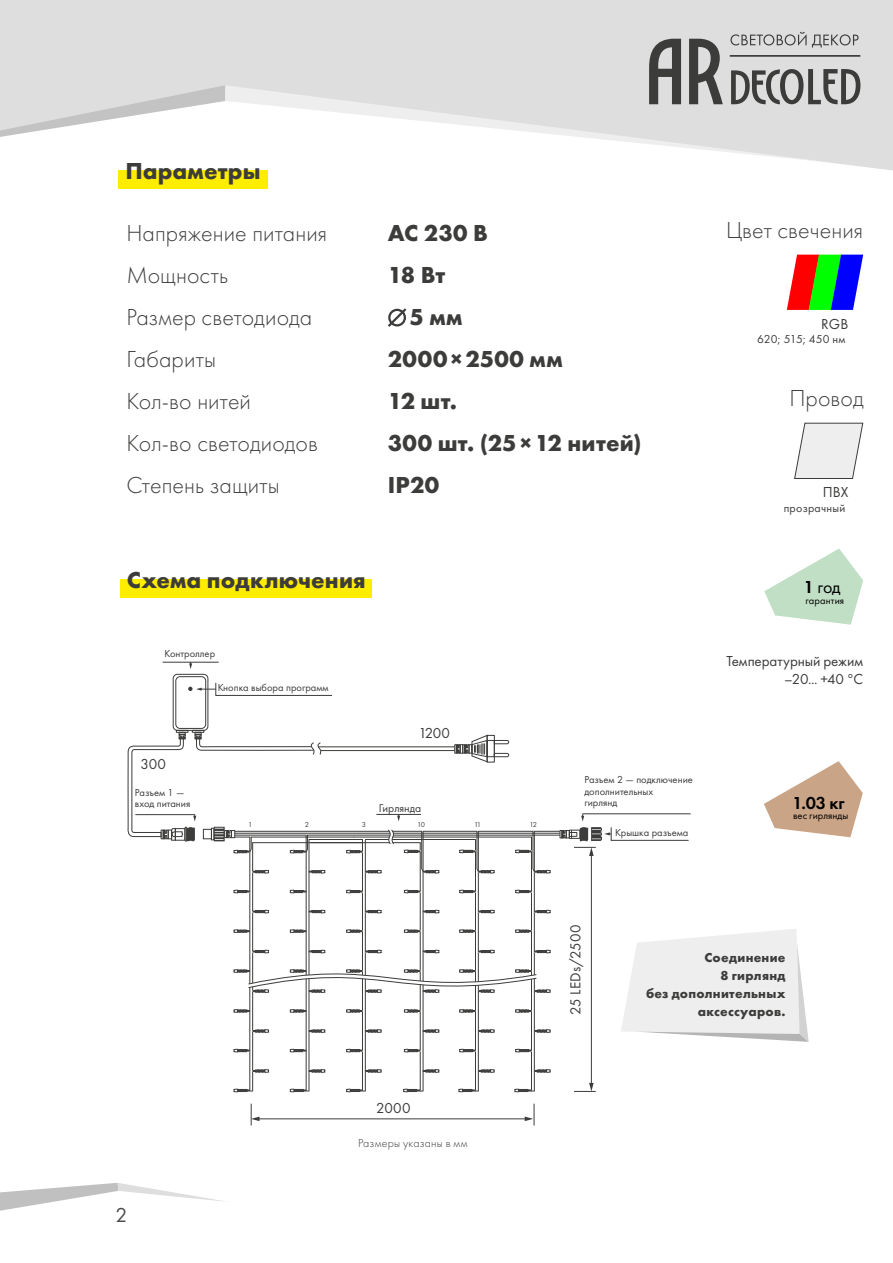
<style>
.page{position:relative;width:893px;height:1263px;background:#fff}
.page>*{position:absolute;margin:0;border:0;box-sizing:border-box;transform-origin:0 0}
.t1{font:300 24px/42px "Futura PT";letter-spacing:.005em;color:#3c3c3b}
.t2{font:700 24px/42px "Futura PT";letter-spacing:.01em;color:#3c3c3b}
.t3{font:21px "Futura PT";color:#4b4b4b}
.t4{font:600 18px "Futura PT";color:#000}
.t5{font:18px "Futura PT";color:#000}
.t6{font:15px/18px "Futura PT";color:#3c3c3b;text-align:right}
.t7{font:700 13.5px/18px "Futura PT";letter-spacing:.02em;color:#3c3c3b;text-align:right}
.t8{font:300 12px "Futura PT";letter-spacing:.02em;color:#3c3c3b}
.t9{font:12px "Futura PT";color:#3c3c3b}
.t10{font:12px "Futura PT";letter-spacing:.02em;color:#3c3c3b}
.t11{font:11.55px "Futura PT";color:#3c3c3b}
.t12{font:10.5px/11.2px "Futura PT";color:#3c3c3b}
.t13{font:10.5px "Futura PT";letter-spacing:.01em;color:#000}
.t14{font:7.5px "Futura PT";color:#3c3c3b}
.s1{font-weight:600}
</style>
<div class="page">
<svg style="left:0;top:0;width:893px;height:171px;fill:#dedede"></svg>
<svg style="left:0;top:1183px;width:225px;height:28px"></svg>
<svg style="left:649px;top:32px;width:211px;height:72px;background:#a9a9a9"></svg>
<svg style="left:0;top:85px;width:225px;height:52px"></svg>
<svg style="left:225px;top:85px;width:610px;height:78px;fill:#e2e2e2"></svg>
<svg style="left:388px;top:308px;width:19px;height:19px"></svg>
<div style="left:118px;top:170px;width:150px;height:19px;background:#ffed00"></div>
<div style="left:121px;top:579px;width:251px;height:19px;background:#ffed00"></div>
<svg style="left:794px;top:422px;width:70px;height:57px;background:#e6e6e6"></svg>
<svg style="left:787px;top:255px;width:76px;height:55px;background:#6a6b6c"></svg>
<svg style="left:764px;top:549px;width:99px;height:76px"></svg>
<svg style="left:621px;top:929px;width:188px;height:113px"></svg>
<hr style="left:376px;top:814px;width:45px;height:1px;background:#3c3c3b">
<svg style="left:397px;top:814px;width:3px;height:7px"></svg>
<hr style="left:583px;top:813px;width:108px;height:1px;background:#3c3c3b">
<svg style="left:581px;top:814px;width:3px;height:7px"></svg>
<hr style="left:318px;top:746px;width:137px;height:1px;background:#3c3c3b">
<hr style="left:321px;top:750px;width:134px;height:1px;background:#3c3c3b">
<svg style="left:454px;top:734px;width:56px;height:29px"></svg>
<div style="left:173px;top:674px;width:35px;height:57px;border:1px solid #3c3c3b;border-radius:4px"></div>
<div style="left:175px;top:676px;width:31px;height:53px;border:1px solid #3c3c3b;border-radius:4px"></div>
<hr style="left:163px;top:662px;width:56px;height:1px;background:#3c3c3b">
<svg style="left:189px;top:662px;width:3px;height:7px"></svg>
<svg style="left:188px;top:682px;width:144px;height:14px"></svg>
<hr style="left:258px;top:1118px;width:268px;height:1px;background:#3c3c3b">
<svg style="left:251px;top:1104px;width:9px;height:21px"></svg>
<svg style="left:525px;top:1104px;width:10px;height:21px"></svg>
<hr style="left:591px;top:854px;width:1px;height:230px;background:#3c3c3b">
<svg style="left:574px;top:1083px;width:22px;height:9px"></svg>
<hr style="left:478px;top:831px;width:55px;height:1px;background:#3c3c3b">
<hr style="left:423px;top:831px;width:54px;height:1px;background:#3c3c3b">
<hr style="left:235px;top:831px;width:187px;height:1px;background:#3c3c3b">
<hr style="left:251px;top:837px;width:103px;height:1px;background:#3c3c3b">
<hr style="left:311px;top:842px;width:109px;height:1px;background:#3c3c3b">
<hr style="left:235px;top:833px;width:325px;height:1px;background:#3c3c3b">
<hr style="left:308px;top:835px;width:252px;height:1px;background:#3c3c3b">
<hr style="left:250px;top:837px;width:1px;height:253px;background:#3c3c3b">
<hr style="left:252px;top:843px;width:1px;height:248px;background:#3c3c3b">
<svg style="left:252px;top:870px;width:17px;height:4px"></svg>
<svg style="left:233px;top:889px;width:17px;height:4px"></svg>
<svg style="left:252px;top:910px;width:17px;height:3px"></svg>
<svg style="left:233px;top:929px;width:17px;height:4px"></svg>
<svg style="left:233px;top:1009px;width:17px;height:4px"></svg>
<svg style="left:252px;top:1029px;width:17px;height:4px"></svg>
<svg style="left:252px;top:1069px;width:17px;height:4px"></svg>
<svg style="left:233px;top:1049px;width:17px;height:3px"></svg>
<svg style="left:233px;top:1088px;width:20px;height:4px"></svg>
<hr style="left:306px;top:835px;width:1px;height:255px;background:#3c3c3b">
<hr style="left:309px;top:840px;width:1px;height:251px;background:#3c3c3b">
<svg style="left:308px;top:870px;width:17px;height:4px"></svg>
<svg style="left:290px;top:889px;width:17px;height:4px"></svg>
<svg style="left:308px;top:910px;width:17px;height:3px"></svg>
<svg style="left:290px;top:929px;width:17px;height:4px"></svg>
<svg style="left:290px;top:1009px;width:17px;height:4px"></svg>
<svg style="left:308px;top:1029px;width:17px;height:4px"></svg>
<svg style="left:308px;top:1069px;width:17px;height:4px"></svg>
<svg style="left:290px;top:1049px;width:17px;height:3px"></svg>
<svg style="left:290px;top:1088px;width:19px;height:4px"></svg>
<svg style="left:127px;top:730px;width:195px;height:124px"></svg>
<hr style="left:362px;top:840px;width:1px;height:250px;background:#3c3c3b">
<hr style="left:365px;top:839px;width:1px;height:252px;background:#3c3c3b">
<svg style="left:346px;top:850px;width:17px;height:4px"></svg>
<svg style="left:365px;top:870px;width:17px;height:4px"></svg>
<svg style="left:346px;top:889px;width:17px;height:4px"></svg>
<svg style="left:365px;top:910px;width:17px;height:3px"></svg>
<svg style="left:346px;top:929px;width:17px;height:4px"></svg>
<svg style="left:346px;top:1009px;width:17px;height:4px"></svg>
<svg style="left:365px;top:1029px;width:17px;height:4px"></svg>
<svg style="left:365px;top:1069px;width:17px;height:4px"></svg>
<svg style="left:346px;top:1049px;width:17px;height:3px"></svg>
<svg style="left:346px;top:1088px;width:20px;height:4px"></svg>
<hr style="left:534px;top:831px;width:1px;height:260px;background:#3c3c3b">
<hr style="left:531px;top:837px;width:1px;height:254px;background:#3c3c3b">
<svg style="left:515px;top:889px;width:17px;height:4px"></svg>
<svg style="left:534px;top:910px;width:17px;height:3px"></svg>
<svg style="left:515px;top:929px;width:17px;height:4px"></svg>
<svg style="left:515px;top:1009px;width:17px;height:4px"></svg>
<svg style="left:534px;top:1029px;width:17px;height:4px"></svg>
<svg style="left:534px;top:1069px;width:17px;height:4px"></svg>
<svg style="left:515px;top:1049px;width:17px;height:3px"></svg>
<svg style="left:514px;top:1088px;width:21px;height:4px"></svg>
<svg style="left:515px;top:827px;width:174px;height:47px"></svg>
<hr style="left:478px;top:831px;width:1px;height:260px;background:#3c3c3b">
<hr style="left:475px;top:839px;width:1px;height:252px;background:#3c3c3b">
<svg style="left:459px;top:889px;width:17px;height:4px"></svg>
<svg style="left:478px;top:910px;width:17px;height:3px"></svg>
<svg style="left:459px;top:929px;width:17px;height:4px"></svg>
<svg style="left:459px;top:1009px;width:17px;height:4px"></svg>
<svg style="left:478px;top:1029px;width:17px;height:4px"></svg>
<svg style="left:478px;top:1069px;width:17px;height:4px"></svg>
<svg style="left:459px;top:1049px;width:17px;height:3px"></svg>
<svg style="left:458px;top:1088px;width:21px;height:4px"></svg>
<svg style="left:459px;top:831px;width:36px;height:43px"></svg>
<hr style="left:423px;top:831px;width:1px;height:260px;background:#3c3c3b">
<hr style="left:420px;top:843px;width:1px;height:248px;background:#3c3c3b">
<svg style="left:404px;top:889px;width:17px;height:4px"></svg>
<svg style="left:422px;top:910px;width:18px;height:3px"></svg>
<svg style="left:404px;top:929px;width:17px;height:4px"></svg>
<svg style="left:404px;top:1009px;width:17px;height:4px"></svg>
<svg style="left:422px;top:1029px;width:18px;height:4px"></svg>
<svg style="left:422px;top:1069px;width:18px;height:4px"></svg>
<svg style="left:404px;top:1049px;width:17px;height:3px"></svg>
<svg style="left:403px;top:1088px;width:21px;height:4px"></svg>
<svg style="left:404px;top:831px;width:36px;height:43px"></svg>
<hr style="left:365px;top:839px;width:110px;height:1px;background:#3c3c3b">
<hr style="left:309px;top:839px;width:54px;height:1px;background:#3c3c3b">
<hr style="left:354px;top:837px;width:177px;height:1px;background:#3c3c3b">
<svg style="left:386px;top:829px;width:11px;height:15px"></svg>
<svg style="left:233px;top:949px;width:318px;height:54px"></svg>
<svg style="left:764px;top:761px;width:99px;height:76px"></svg>
<p class="t2" style="left:125px;top:149px;width:137px">Параметры</p>
<p class="t1" style="left:126px;top:213px;width:202px">Напряжение питания<br>Мощность<br>Размер светодиода<br>Габариты<br>Кол-во нитей<br>Кол-во светодиодов<br>Степень защиты</p>
<p class="t2" style="left:388px;top:212px;width:102px">AC 230 В<br>18 Вт</p>
<p class="t2" style="left:388px;top:296px;width:255px;text-indent:22px">5 мм<br>2000×2500 мм<br>12 шт.<br>300 шт. (25×12 нитей)<br>IP20</p>
<p class="t2" style="left:127px;top:558px;width:241px">Схема подключения</p>
<p class="t12" style="left:164px;top:648px;width:52px">Контроллер</p>
<p class="t6" style="left:140px;top:755px;width:27px">300</p>
<p class="t12" style="left:135px;top:787px;width:57px">Разъем 1 ― вход питания</p>
<p class="t12" style="left:218px;top:681px;width:112px">Кнопка выбора программ</p>
<p class="t6" style="left:418px;top:724px;width:33px">1200</p>
<p class="t11" style="left:379px;top:801px;width:44px">Гирлянда</p>
<p class="t14" style="left:248px;top:820px;width:6px">1</p>
<p class="t14" style="left:305px;top:820px;width:6px">2</p>
<p class="t14" style="left:362px;top:820px;width:6px">3</p>
<p class="t14" style="left:417px;top:820px;width:10px">10</p>
<p class="t14" style="left:474px;top:820px;width:8px">11</p>
<p class="t14" style="left:530px;top:820px;width:9px">12</p>
<p class="t12" style="left:584px;top:774px;width:110px">Разъем 2 ― подключение дополнительных<br>гирлянд</p>
<p class="t12" style="left:615px;top:826px;width:75px">Крышка разъема</p>
<p class="t1" style="left:726px;top:209px;width:139px">Цвет свечения</p>
<p class="t6" style="left:821px;top:315px;width:29px">RGB</p>
<p class="t9" style="left:757px;top:332px;width:90px">620; 515; 450 нм</p>
<p class="t1" style="left:789px;top:378px;width:76px">Провод</p>
<p class="t6" style="left:823px;top:483px;width:27px">ПВХ</p>
<p class="t10" style="left:784px;top:501px;width:63px">прозрачный</p>
<p class="t5" style="left:804px;top:576px;width:38px"><span class="s1">1</span> год</p>
<p class="t13" style="left:805px;top:594px;width:40px">гарантия</p>
<p class="t6" style="left:726px;top:652px;width:138px">Температурный режим –20... +40 °С</p>
<p class="t4" style="left:793px;top:791px;width:53px">1.03 кг</p>
<p class="t13" style="left:793px;top:809px;width:57px">вес гирлянды</p>
<p class="t3" style="left:116px;top:1202px;width:13px">2</p>
<p class="t6" style="left:376px;top:1099px;width:36px">2000</p>
<p class="t8" style="left:358px;top:1136px;width:111px">Размеры указаны в мм</p>
<p class="t6" style="left:567px;top:1015px;width:92px;rotate:-90deg">25 LEDs/2500</p>
<p class="t7" style="left:646px;top:948px;width:141px">Соединение<br>8 гирлянд<br>без дополнительных аксессуаров.</p>
</div>
